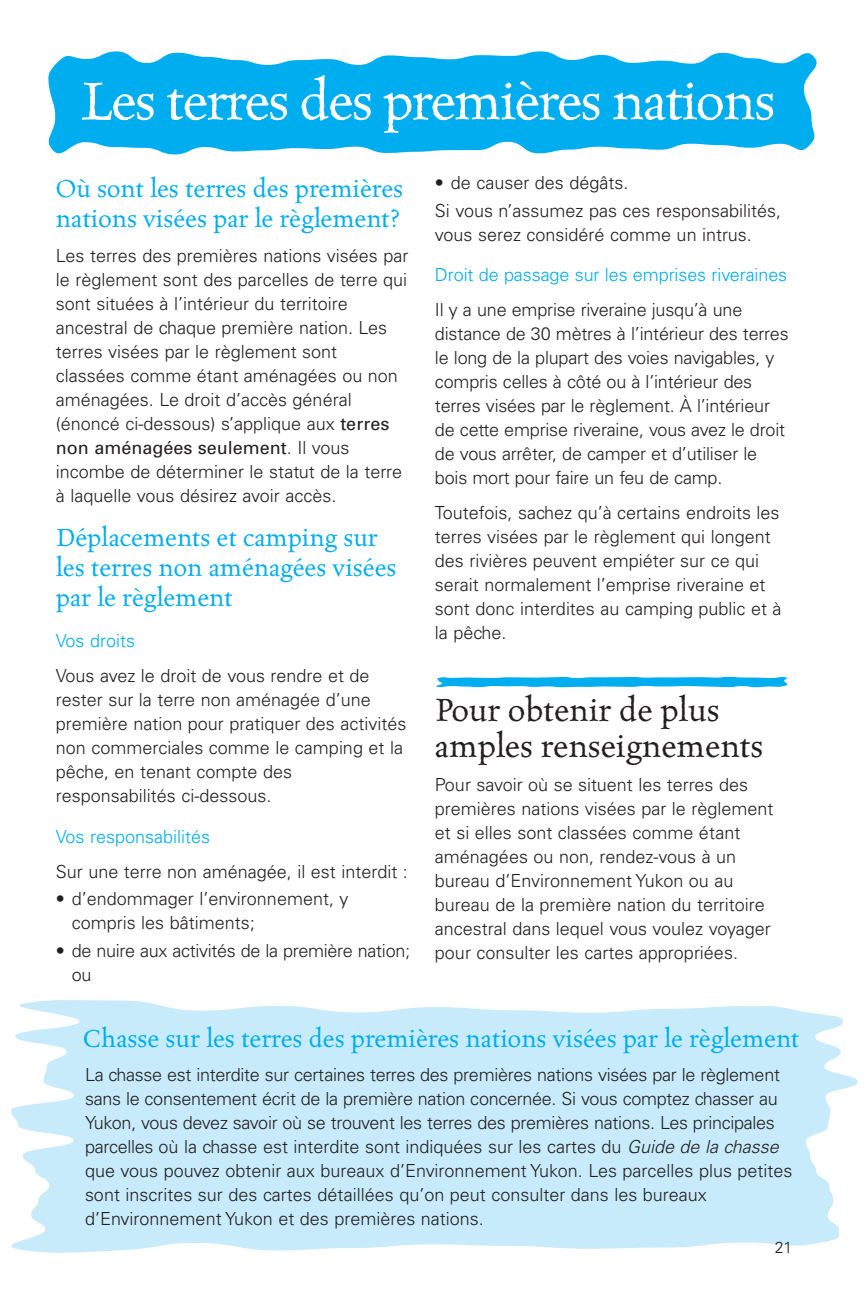
<style>
.page{position:relative;width:864px;height:1296px;background:#fff}
.page>*{position:absolute;margin:0;border:0;box-sizing:border-box;transform-origin:0 0}
.t1{font:60px "Celestia Antiqua";letter-spacing:-.03em;color:#fff}
.t2{font:36px/36px "Celestia Antiqua";color:#231f1f}
.t3{font:28px/30px "Celestia Antiqua";color:#00adef}
.t4{font:300 18px/24px "Univers";color:#231f1f}
.t5{font:300 18px "Univers";letter-spacing:-.005em;color:#00adef}
.t6{font:300 16px "Univers";color:#231f1f}
.s1{font-weight:400}
.s2{font-style:italic}
</style>
<div class="page">
<svg style="left:48px;top:51px;width:769px;height:104px;background:#24b8f1"></svg>
<svg style="left:11px;top:1000px;width:847px;height:253px;background:#cdedfb"></svg>
<svg style="left:436px;top:676px;width:352px;height:12px"></svg>
<h1 class="t1" style="left:81px;top:76px;width:696px">Les terres des premières nations</h1>
<h3 class="t3" style="left:56px;top:175px;width:349px">Où sont les terres des premières nations visées par le règlement?</h3>
<p class="t4" style="left:56px;top:245px;width:354px">Les terres des premières nations visées par le règlement sont des parcelles de terre qui sont situées à l’intérieur du territoire ancestral de chaque première nation. Les terres visées par le règlement sont classées comme étant aménagées ou non aménagées. Le droit d’accès général (énoncé ci-dessous) s’applique aux <span class="s1">terres non aménagées seulement</span>. Il vous incombe de déterminer le statut de la terre à laquelle vous désirez avoir accès.</p>
<h3 class="t3" style="left:56px;top:525px;width:342px">Déplacements et camping sur les terres non aménagées visées par le règlement</h3>
<p class="t5" style="left:56px;top:634px;width:81px">Vos droits</p>
<p class="t4" style="left:56px;top:665px;width:352px">Vous avez le droit de vous rendre et de rester sur la terre non aménagée d’une première nation pour pratiquer des activités non commerciales comme le camping et la pêche, en tenant compte des responsabilités ci-dessous.</p>
<p class="t5" style="left:56px;top:830px;width:156px">Vos responsabilités</p>
<p class="t4" style="left:56px;top:861px;width:353px">Sur une terre non aménagée, il est interdit :</p>
<p class="t4" style="left:72px;top:888px;width:278px;text-indent:-16px">• d’endommager l’environnement, y compris les bâtiments;</p>
<p class="t4" style="left:72px;top:940px;width:340px;text-indent:-16px">• de nuire aux activités de la première nation; ou</p>
<p class="t4" style="left:435px;top:170px;width:348px;line-height:27.6px">• de causer des dégâts.<br>Si vous n’assumez pas ces responsabilités,</p>
<p class="t4" style="left:435px;top:224px;width:318px">vous serez considéré comme un intrus.</p>
<p class="t5" style="left:435px;top:268px;width:354px">Droit de passage sur les emprises riveraines</p>
<p class="t4" style="left:435px;top:299px;width:355px">Il y a une emprise riveraine jusqu’à une distance de 30 mètres à l’intérieur des terres le long de la plupart des voies navigables, y compris celles à côté ou à l’intérieur des terres visées par le règlement. À l’intérieur de cette emprise riveraine, vous avez le droit de vous arrêter, de camper et d’utiliser le bois mort pour faire un feu de camp.</p>
<p class="t4" style="left:435px;top:502px;width:348px">Toutefois, sachez qu’à certains endroits les terres visées par le règlement qui longent des rivières peuvent empiéter sur ce qui serait normalement l’emprise riveraine et sont donc interdites au camping public et à la pêche.</p>
<h2 class="t2" style="left:435px;top:694px;width:330px">Pour obtenir de plus amples renseignements</h2>
<p class="t4" style="left:435px;top:775px;width:340px">Pour savoir où se situent les terres des premières nations visées par le règlement et si elles sont classées comme étant aménagées ou non, rendez-vous à un bureau d’Environnement Yukon ou au bureau de la première nation du territoire ancestral dans lequel vous voulez voyager pour consulter les cartes appropriées.</p>
<h3 class="t3" style="left:83px;top:1025px;width:718px">Chasse sur les terres des premières nations visées par le règlement</h3>
<p class="t4" style="left:85px;top:1064px;width:709px">La chasse est interdite sur certaines terres des premières nations visées par le règlement sans le consentement écrit de la première nation concernée. Si vous comptez chasser au Yukon, vous devez savoir où se trouvent les terres des premières nations. Les principales parcelles où la chasse est interdite sont indiquées sur les cartes du <span class="s2">Guide de la chasse </span>que vous pouvez obtenir aux bureaux d’Environnement Yukon. Les parcelles plus petites sont inscrites sur des cartes détaillées qu’on peut consulter dans les bureaux d’Environnement Yukon et des premières nations.</p>
<p class="t6" style="left:775px;top:1241px;width:19px">21</p>
</div>
